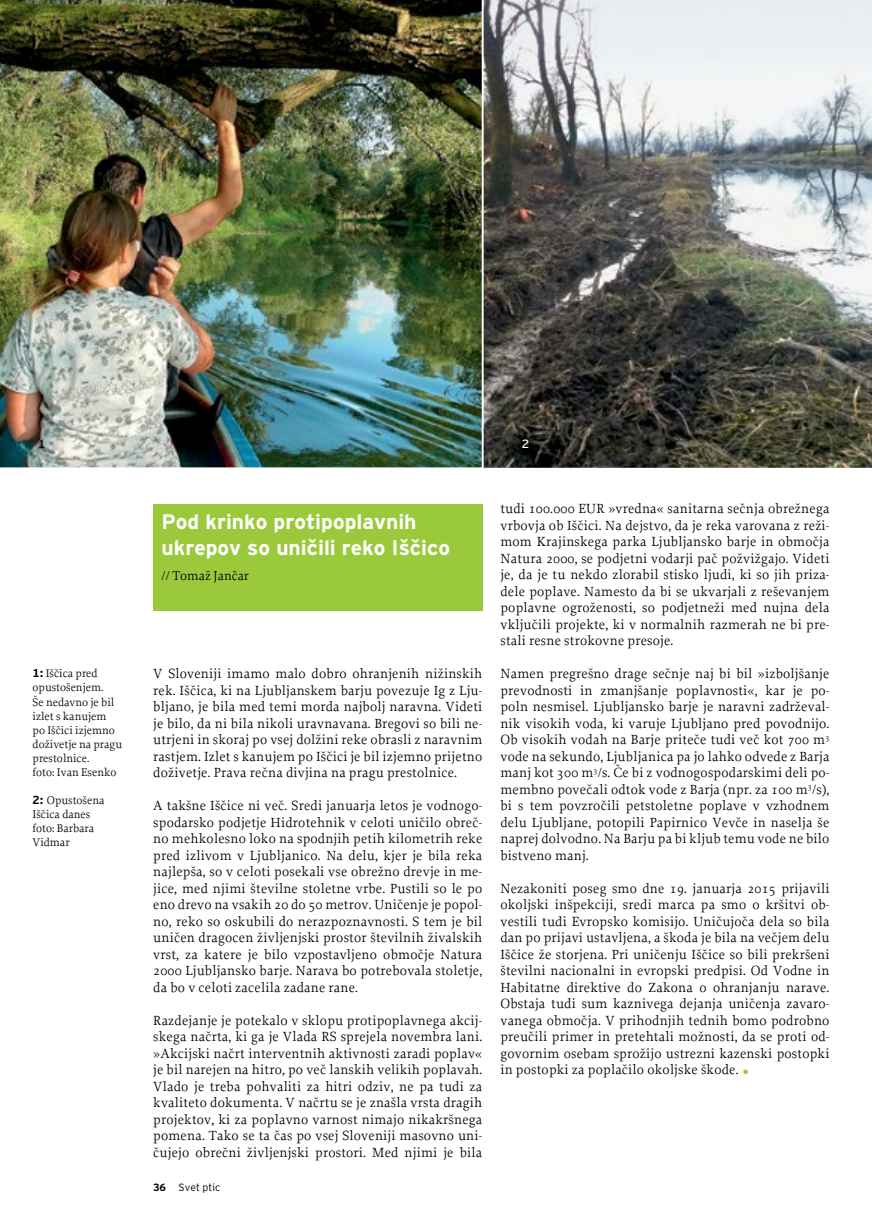
<style>
.page{position:relative;width:872px;height:1212px;background:#fff}
.page>*{position:absolute;margin:0;border:0;box-sizing:border-box;transform-origin:0 0}
.t1{font:700 21px/25.2px "Interstate Bold Mono CE";color:#fff}
.t2{font:13.95px/16.5px "Proforma";letter-spacing:.015em;color:#000;text-align:justify}
.t3{font:13.5px "Proforma";color:#000}
.t4{font:500 12px "Interstate Regular Mono CE";color:#000}
.t5{font:500 12px "Interstate Regular Mono CE";color:#fff}
.t6{font:11.7px/14.1px "Proforma";color:#000}
.t7{font:300 10.5px "Interstate Light Mono CE";color:#000}
.s1{font-family:"Interstate Bold Mono CE";font-weight:700}
.s2{font-size:24px;color:#9aca3c}
</style>
<div class="page">
<img style="left:483px;top:0;width:389px;height:468px">
<div style="left:153px;top:504px;width:329px;height:106px;background:#9aca3c"></div>
<img style="left:0;top:0;width:482px;height:468px">
<p class="t4" style="left:38px;top:437px;width:9px">1</p>
<p class="t5" style="left:522px;top:437px;width:9px">2</p>
<p class="t6" style="left:33px;top:666px;width:91px"><span class="s1">1:</span> Iščica pred opustošenjem.<br>Še nedavno je bil izlet s kanujem<br>po Iščici izjemno doživetje na pragu prestolnice.<br>foto: Ivan Esenko</p>
<p class="t6" style="left:33px;top:793px;width:73px"><span class="s1">2:</span> Opustošena<br>Iščica danes foto: Barbara<br>Vidmar</p>
<h1 class="t1" style="left:162px;top:509px;width:290px">Pod krinko protipoplavnih ukrepov so uničili reko Iščico</h1>
<p class="t3" style="left:162px;top:567px;width:89px">// Tomaž Jančar</p>
<p class="t2" style="left:153px;top:665px;width:330px">V Sloveniji imamo malo dobro ohranjenih nižinskih rek. Iščica, ki na Ljubljanskem barju povezuje Ig z Lju&shy;bljano, je bila med temi morda najbolj naravna. Videti je bilo, da ni bila nikoli uravnavana. Bregovi so bili ne&shy;utrjeni in skoraj po vsej dolžini reke obrasli z naravnim rastjem. Izlet s kanujem po Iščici je bil izjemno prijetno doživetje. Prava rečna divjina na pragu prestolnice.</p>
<p class="t2" style="left:153px;top:797px;width:330px">A takšne Iščice ni več. Sredi januarja letos je vodnogo&shy;spodarsko podjetje Hidrotehnik v celoti uničilo obreč&shy;no mehkolesno loko na spodnjih petih kilometrih reke pred izlivom v Ljubljanico. Na delu, kjer je bila reka najlepša, so v celoti posekali vse obrežno drevje in me&shy;jice, med njimi številne stoletne vrbe. Pustili so le po eno drevo na vsakih 20 do 50 metrov. Uničenje je popol&shy;no, reko so oskubili do nerazpoznavnosti. S tem je bil uničen dragocen življenjski prostor številnih živalskih vrst, za katere je bilo vzpostavljeno območje Natura 2000 Ljubljansko barje. Narava bo potrebovala stoletje, da bo v celoti zacelila zadane rane.</p>
<p class="t2" style="left:153px;top:1012px;width:330px">Razdejanje je potekalo v sklopu protipoplavnega akcij&shy;skega načrta, ki ga je Vlada RS sprejela novembra lani. »Akcijski načrt interventnih aktivnosti zaradi poplav« je bil narejen na hitro, po več lanskih velikih poplavah.<br>Vlado je treba pohvaliti za hitri odziv, ne pa tudi za kvaliteto dokumenta. V načrtu se je znašla vrsta dragih projektov, ki za poplavno varnost nimajo nikakršnega pomena. Tako se ta čas po vsej Sloveniji masovno uni&shy;čujejo obrečni življenjski prostori. Med njimi je bila</p>
<p class="t7" style="left:153px;top:1181px;width:69px"><span class="s1">36</span> Svet ptic</p>
<p class="t2" style="left:500px;top:500px;width:330px">tudi 100.000 EUR »vredna« sanitarna sečnja obrežnega vrbovja ob Iščici. Na dejstvo, da je reka varovana z reži&shy;mom Krajinskega parka Ljubljansko barje in območja Natura 2000, se podjetni vodarji pač požvižgajo. Videti je, da je tu nekdo zlorabil stisko ljudi, ki so jih priza&shy;dele poplave. Namesto da bi se ukvarjali z reševanjem poplavne ogroženosti, so podjetneži med nujna dela vključili projekte, ki v normalnih razmerah ne bi pre&shy;stali resne strokovne presoje.</p>
<p class="t2" style="left:500px;top:665px;width:330px">Namen pregrešno drage sečnje naj bi bil »izboljšanje prevodnosti in zmanjšanje poplavnosti«, kar je po&shy;poln nesmisel. Ljubljansko barje je naravni zadrževal&shy;nik visokih voda, ki varuje Ljubljano pred povodnijo.<br>Ob visokih vodah na Barje priteče tudi več kot 700 m<sup>3 </sup>vode na sekundo, Ljubljanica pa jo lahko odvede z Barja manj kot 300 m<sup>3</sup>/s. Če bi z vodnogospodarskimi deli po&shy;membno povečali odtok vode z Barja (npr. za 100 m<sup>3</sup>/s), bi s tem povzročili petstoletne poplave v vzhodnem delu Ljubljane, potopili Papirnico Vevče in naselja še naprej dolvodno. Na Barju pa bi kljub temu vode ne bilo bistveno manj.</p>
<p class="t2" style="left:500px;top:880px;width:330px">Nezakoniti poseg smo dne 19. januarja 2015 prijavili okoljski inšpekciji, sredi marca pa smo o kršitvi ob&shy;vestili tudi Evropsko komisijo. Uničujoča dela so bila dan po prijavi ustavljena, a škoda je bila na večjem delu Iščice že storjena. Pri uničenju Iščice so bili prekršeni številni nacionalni in evropski predpisi. Od Vodne in Habitatne direktive do Zakona o ohranjanju narave.<br>Obstaja tudi sum kaznivega dejanja uničenja zavaro&shy;vanega območja. V prihodnjih tednih bomo podrobno preučili primer in pretehtali možnosti, da se proti od&shy;govornim osebam sprožijo ustrezni kazenski postopki in postopki za poplačilo okoljske škode. <span class="s2">•</span></p>
</div>
